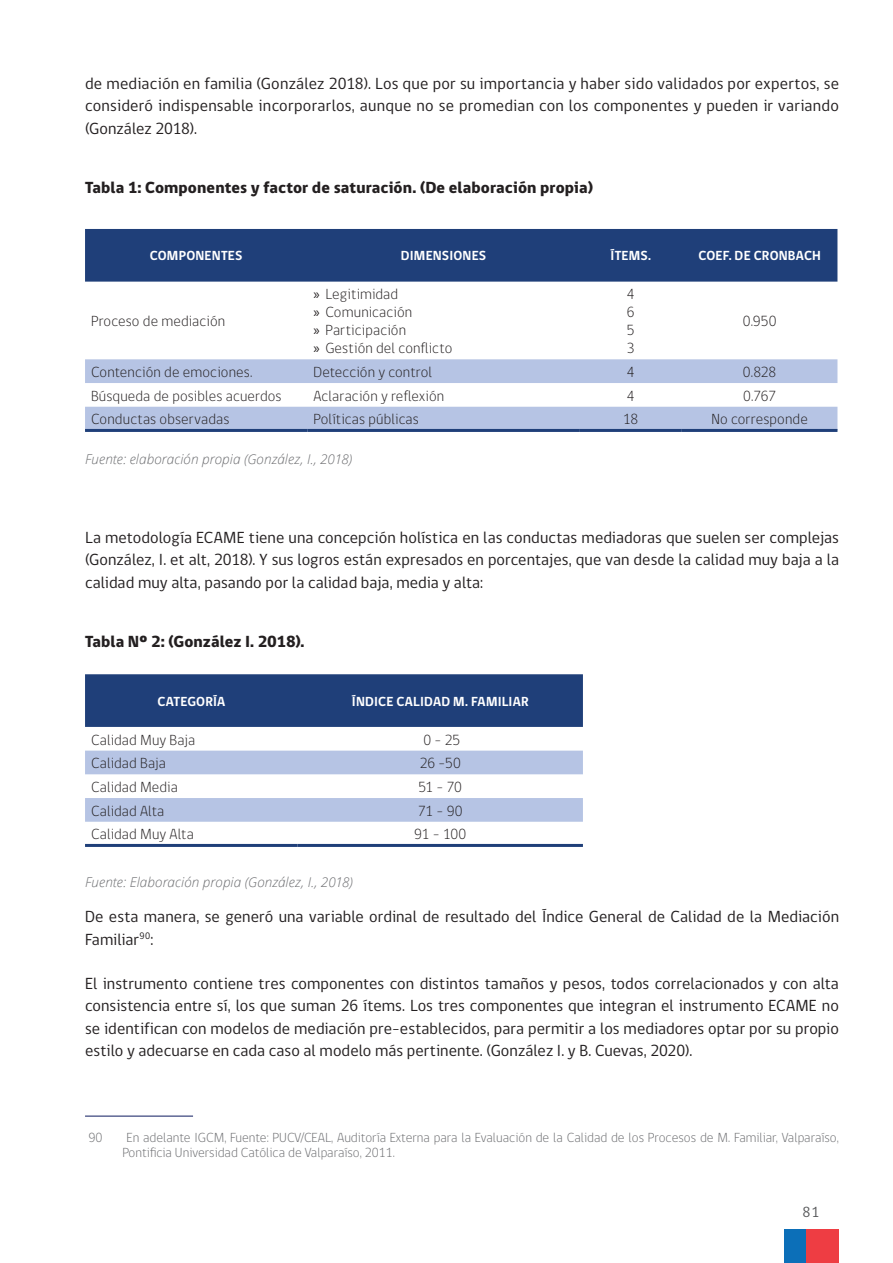
<style>
.page{position:relative;width:893px;height:1263px;background:#fff}
.page>*{position:absolute;margin:0;border:0;box-sizing:border-box;transform-origin:0 0}
.t1{font:16.5px/22.5px "gob CL";letter-spacing:.005em;color:#231f20;text-align:justify}
.t2{font:800 16.5px "gob CL";letter-spacing:.005em;color:#231f20}
.t3{font:300 15px/18px "gob CL";letter-spacing:.01em;color:#231f20}
.t4{font:15px "gob CL";color:#57585a}
.t5{font:300 13.5px/15px "gob CL";color:#6c6d70}
.t6{font:italic 300 13.5px "Open Sans";letter-spacing:.005em;color:#6c6d70}
.t7{font:700 13.5px "gob CL";letter-spacing:.01em;color:#fff}
.s1{font-family:"Myriad Pro";font-weight:400}
</style>
<div class="page">
<div style="left:784px;top:1229px;width:23px;height:34px;background:#0c6fb8"></div>
<div style="left:807px;top:1229px;width:32px;height:34px;background:#ee3d43"></div>
<div style="left:85px;top:229px;width:752px;height:53px;background:#1f3f79"></div>
<svg style="left:85px;top:359px;width:752px;height:70px;fill:#b6c4e4"></svg>
<hr style="left:85px;top:429px;width:222px;height:3px;background:#1f3f79">
<hr style="left:307px;top:429px;width:273px;height:3px;background:#1f3f79">
<hr style="left:580px;top:429px;width:102px;height:3px;background:#1f3f79">
<hr style="left:682px;top:429px;width:155px;height:3px;background:#1f3f79">
<div style="left:85px;top:674px;width:498px;height:53px;background:#1f3f79"></div>
<svg style="left:85px;top:751px;width:498px;height:71px"></svg>
<hr style="left:85px;top:844px;width:213px;height:3px;background:#1f3f79">
<hr style="left:298px;top:844px;width:285px;height:3px;background:#1f3f79">
<hr style="left:85px;top:1115px;width:108px;height:2px;background:#5e6694">
<p class="t1" style="left:85px;top:73px;width:755px">de mediación en familia (González 2018). Los que por su importancia y haber sido validados por expertos, se consideró indispensable incorporarlos, aunque no se promedian con los componentes y pueden ir variando (González 2018).</p>
<p class="t2" style="left:85px;top:176px;width:510px">Tabla 1: Componentes y factor de saturación. (De elaboración propia)</p>
<p class="t7" style="left:150px;top:247px;width:94px">COMPONENTES</p>
<p class="t7" style="left:401px;top:247px;width:87px">DIMENSIONES</p>
<p class="t7" style="left:611px;top:247px;width:42px">ÍTEMS.</p>
<p class="t7" style="left:698px;top:247px;width:124px">COEF. DE CRONBACH</p>
<p class="t3" style="left:91px;top:313px;width:136px">Proceso de mediación</p>
<p class="t3" style="left:313px;top:286px;width:140px"><span class="s1">»</span> Legitimidad<br><span class="s1">»</span> Comunicación<br><span class="s1">»</span> Participación<br><span class="s1">»</span> Gestión del conflicto</p>
<p class="t3" style="left:627px;top:286px;width:9px;text-align:justify">4<br>6<br>5<br>3</p>
<p class="t3" style="left:743px;top:313px;width:35px">0.950</p>
<p class="t3" style="left:91px;top:363px;width:163px">Contención de emociones.</p>
<p class="t3" style="left:313px;top:363px;width:120px">Detección y control</p>
<p class="t3" style="left:627px;top:363px;width:9px">4</p>
<p class="t3" style="left:743px;top:363px;width:35px">0.828</p>
<p class="t3" style="left:91px;top:387px;width:192px">Búsqueda de posibles acuerdos</p>
<p class="t3" style="left:313px;top:387px;width:132px">Aclaración y reflexión</p>
<p class="t3" style="left:627px;top:387px;width:9px">4</p>
<p class="t3" style="left:743px;top:387px;width:35px">0.767</p>
<p class="t3" style="left:91px;top:411px;width:140px">Conductas observadas</p>
<p class="t3" style="left:313px;top:411px;width:107px">Políticas públicas</p>
<p class="t3" style="left:623px;top:411px;width:17px">18</p>
<p class="t3" style="left:711px;top:411px;width:98px">No corresponde</p>
<p class="t6" style="left:85px;top:449px;width:269px">Fuente: elaboración propia (González, I., 2018)</p>
<p class="t1" style="left:85px;top:526px;width:755px">La metodología ECAME tiene una concepción holística en las conductas mediadoras que suelen ser complejas (González, I. et alt, 2018). Y sus logros están expresados en porcentajes, que van desde la calidad muy baja a la calidad muy alta, pasando por la calidad baja, media y alta:</p>
<p class="t2" style="left:85px;top:630px;width:221px">Tabla Nº 2: (González I. 2018).</p>
<p class="t7" style="left:157px;top:692px;width:69px">CATEGORÍA</p>
<p class="t7" style="left:352px;top:692px;width:178px">ÍNDICE CALIDAD M. FAMILIAR</p>
<p class="t3" style="left:91px;top:731px;width:106px">Calidad Muy Baja</p>
<p class="t3" style="left:423px;top:731px;width:38px">0–25</p>
<p class="t3" style="left:91px;top:755px;width:76px">Calidad Baja</p>
<p class="t3" style="left:420px;top:755px;width:43px">26 -50</p>
<p class="t3" style="left:91px;top:778px;width:88px">Calidad Media</p>
<p class="t3" style="left:419px;top:778px;width:45px">51 – 70</p>
<p class="t3" style="left:91px;top:802px;width:75px">Calidad Alta</p>
<p class="t3" style="left:418px;top:802px;width:46px">71–90</p>
<p class="t3" style="left:91px;top:826px;width:104px">Calidad Muy Alta</p>
<p class="t3" style="left:414px;top:826px;width:54px">91 – 100</p>
<p class="t6" style="left:85px;top:873px;width:269px">Fuente: Elaboración propia (González, I., 2018)</p>
<p class="t1" style="left:85px;top:906px;width:755px">De esta manera, se generó una variable ordinal de resultado del Índice General de Calidad de la Mediación<br>Familiar<sup>90</sup>:</p>
<p class="t1" style="left:85px;top:972px;width:755px">El instrumento contiene tres componentes con distintos tamaños y pesos, todos correlacionados y con alta consistencia entre sí, los que suman 26 ítems. Los tres componentes que integran el instrumento ECAME no se identifican con modelos de mediación pre-establecidos, para permitir a los mediadores optar por su propio estilo y adecuarse en cada caso al modelo más pertinente. (González I. y B. Cuevas, 2020).</p>
<p class="t5" style="left:89px;top:1130px;width:16px">90</p>
<p class="t5" style="left:122px;top:1130px;width:718px">En adelante IGCM, Fuente: PUCV/CEAL, Auditoría Externa para la Evaluación de la Calidad de los Procesos de M. Familiar, Valparaíso,<br>Pontificia Universidad Católica de Valparaíso, 2011.</p>
<p class="t4" style="left:803px;top:1201px;width:18px">81</p>
</div>
